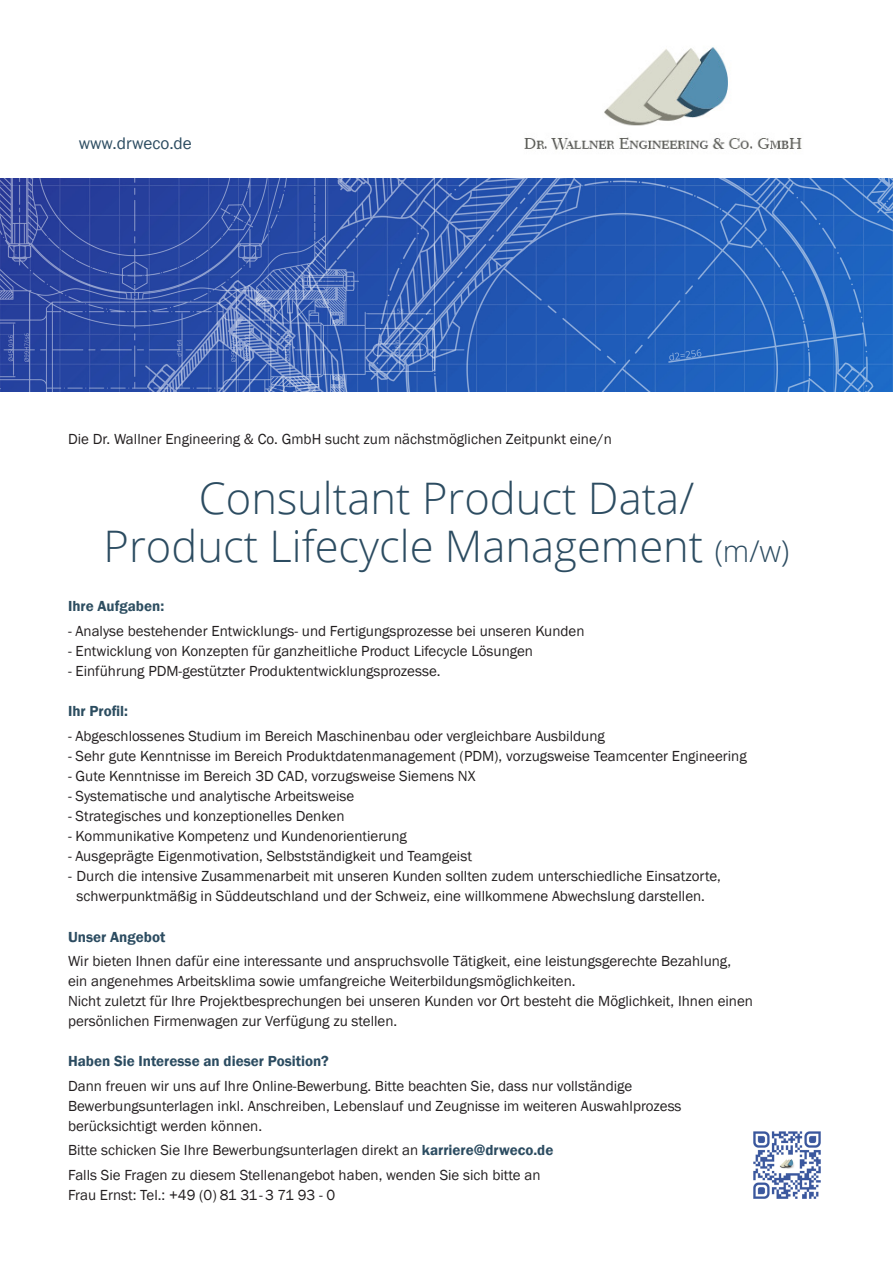
<style>
.page{position:relative;width:893px;height:1263px;background:#fff}
.page>*{position:absolute;margin:0;border:0;box-sizing:border-box;transform-origin:0 0}
.t1{font:300 43.5px/48px "Open Sans";color:#2c4c61;text-align:center}
.t2{font:17.25px "Franklin Gothic";color:#2c4c61}
.t3{font:15px/20.1px "Franklin Gothic";color:#231f20}
.t4{font:600 15px "Franklin Gothic";color:#2c4c61}
.t5{font:600 15px "Franklin Gothic";color:#2d4e61}
.t6{font:600 15px "Franklin Gothic";color:#2c4d60}
.s1{font-size:30px}
.s2{font-weight:600;color:#2c4c61}
</style>
<div class="page">
<img style="left:524px;top:47px;width:278px;height:103px">
<img style="left:0;top:179px;width:892px;height:212px">
<img style="left:753px;top:1131px;width:68px;height:68px">
<p class="t2" style="left:79px;top:132px;width:115px">www.drweco.de</p>
<p class="t3" style="left:68px;top:429px;width:545px">Die Dr. Wallner Engineering &amp; Co. GmbH sucht zum nächstmöglichen Zeitpunkt eine/n</p>
<p class="t1" style="left:104px;top:473px;width:687px">Consultant Product Data/<br>Product Lifecycle Management <span class="s1">(m/w)</span></p>
<p class="t5" style="left:68px;top:597px;width:98px">Ihre Aufgaben:</p>
<p class="t3" style="left:68px;top:621px;width:518px">- Analyse bestehender Entwicklungs- und Fertigungsprozesse bei unseren Kunden</p>
<p class="t3" style="left:68px;top:641px;width:467px">- Entwicklung von Konzepten für ganzheitliche Product Lifecycle Lösungen</p>
<p class="t3" style="left:68px;top:661px;width:374px">- Einführung PDM-gestützter Produktentwicklungsprozesse.</p>
<p class="t6" style="left:68px;top:702px;width:61px">Ihr Profil:</p>
<p class="t3" style="left:68px;top:726px;width:538px">- Abgeschlossenes Studium im Bereich Maschinenbau oder vergleichbare Ausbildung</p>
<p class="t3" style="left:68px;top:746px;width:680px">- Sehr gute Kenntnisse im Bereich Produktdatenmanagement (PDM), vorzugsweise Teamcenter Engineering</p>
<p class="t3" style="left:68px;top:766px;width:409px">- Gute Kenntnisse im Bereich 3D CAD, vorzugsweise Siemens NX</p>
<p class="t3" style="left:68px;top:786px;width:288px">- Systematische und analytische Arbeitsweise</p>
<p class="t3" style="left:68px;top:806px;width:278px">- Strategisches und konzeptionelles Denken</p>
<p class="t3" style="left:68px;top:826px;width:340px">- Kommunikative Kompetenz und Kundenorientierung</p>
<p class="t3" style="left:68px;top:846px;width:405px">- Ausgeprägte Eigenmotivation, Selbstständigkeit und Teamgeist</p>
<p class="t3" style="left:68px;top:866px;width:654px;text-align:center">- Durch die intensive Zusammenarbeit mit unseren Kunden sollten zudem unterschiedliche Einsatzorte, schwerpunktmäßig in Süddeutschland und der Schweiz, eine willkommene Abwechslung darstellen.</p>
<p class="t4" style="left:68px;top:927px;width:99px">Unser Angebot</p>
<p class="t3" style="left:68px;top:951px;width:664px">Wir bieten Ihnen dafür eine interessante und anspruchsvolle Tätigkeit, eine leistungsgerechte Bezahlung, ein angenehmes Arbeitsklima sowie umfangreiche Weiterbildungsmöglichkeiten.</p>
<p class="t3" style="left:68px;top:991px;width:686px">Nicht zuletzt für Ihre Projektbesprechungen bei unseren Kunden vor Ort besteht die Möglichkeit, Ihnen einen persönlichen Firmenwagen zur Verfügung zu stellen.</p>
<p class="t4" style="left:68px;top:1052px;width:262px">Haben Sie Interesse an dieser Position?</p>
<p class="t3" style="left:68px;top:1076px;width:615px">Dann freuen wir uns auf Ihre Online-Bewerbung. Bitte beachten Sie, dass nur vollständige<br>Bewerbungsunterlagen inkl. Anschreiben, Lebenslauf und Zeugnisse im weiteren Auswahlprozess berücksichtigt werden können.</p>
<p class="t3" style="left:68px;top:1140px;width:487px">Bitte schicken Sie Ihre Bewerbungsunterlagen direkt an <span class="s2">karriere@drweco.de</span></p>
<p class="t3" style="left:68px;top:1165px;width:474px">Falls Sie Fragen zu diesem Stellenangebot haben, wenden Sie sich bitte an<br>Frau Ernst: Tel.: +49 (0) 81 31 - 3 71 93 - 0</p>
</div>
